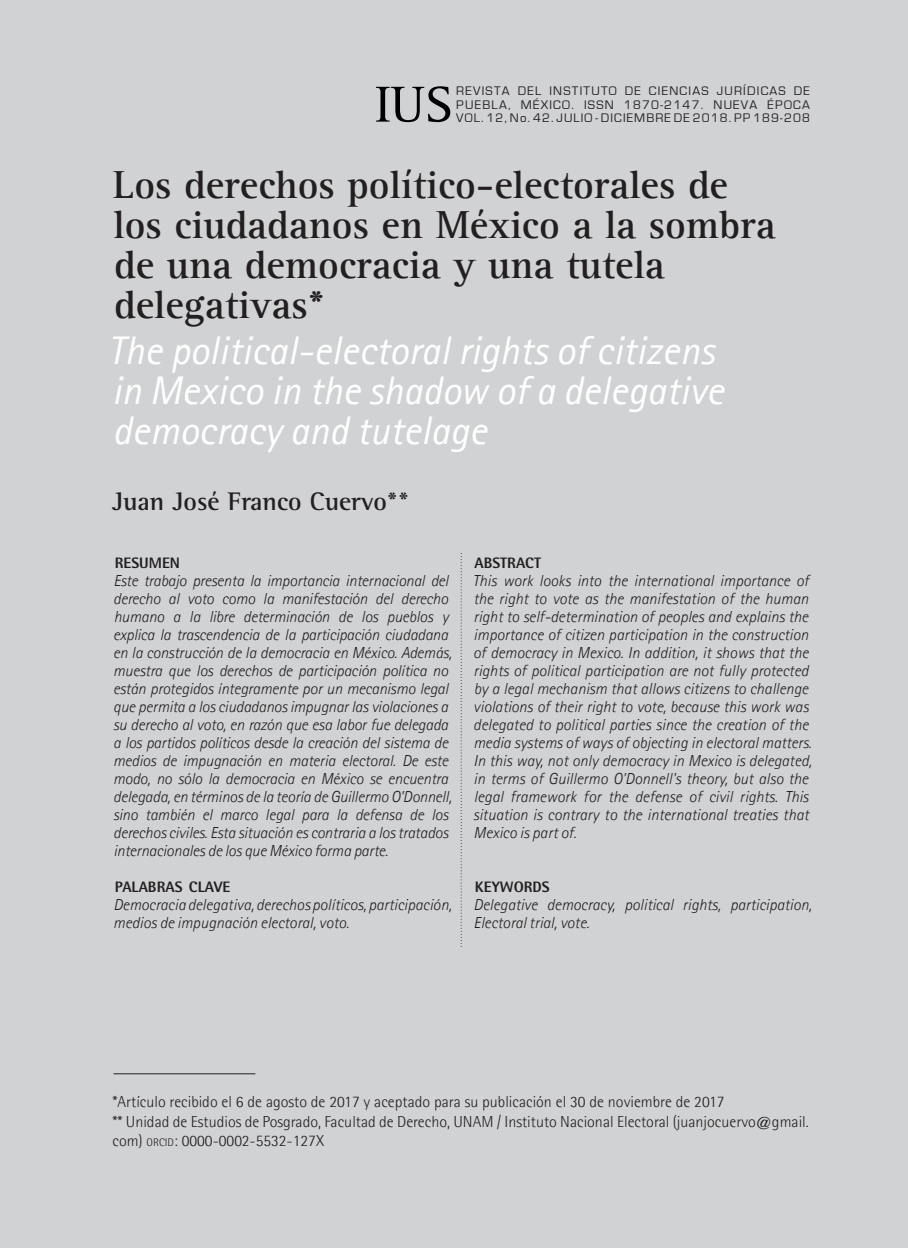
<style>
.page{position:relative;width:908px;height:1248px;background:#fff}
.page>*{position:absolute;margin:0;border:0;box-sizing:border-box;transform-origin:0 0}
.TITULO_ARTICULO_ESPA{font:700 40px/40px "Agfa Rotis Serif";color:#231f20}
.TITULO_ARTICULO_INGL{font:italic 40px/40px "Agfa Rotis Sans Serif";color:#fff}
.AUTOR_OK{font:700 26px "Rotis Semi Serif Std";color:#231f20}
.RESUMENES{font:italic 300 16px/18px "Agfa Rotis Sans Serif";color:#231f20}
.pie_de_pagina{font:300 16px/19.2px "Agfa Rotis Semisans";color:#231f20}
.TUTULO_RESUMEN{font:800 15.2px "Rotis Semi Sans Std";color:#231f20}
.cuerpo_de_texto{font:12.8px "Eurostile";letter-spacing:.1em;color:#231f20}
.s1{font-size:11.2px}
</style>
<div class="page">
<div style="left:0;top:0;width:907px;height:1247px;background:#d1d2d4"></div>
<svg style="left:376px;top:86px;width:74px;height:36px"></svg>
<svg style="left:460px;top:553px;width:1px;height:394px"></svg>
<hr style="left:113px;top:1073px;width:142px;height:1px;background:#231f20">
<p class="cuerpo_de_texto" style="left:456px;top:84px;width:355px">REVISTA DEL INSTITUTO DE CIENCIAS JURÍDICAS DE</p>
<p class="cuerpo_de_texto" style="left:456px;top:98px;width:355px">PUEBLA, MÉXICO. ISSN 1870-2147. NUEVA ÉPOCA</p>
<p class="cuerpo_de_texto" style="left:456px;top:111px;width:355px">VOL. 12, No. 42. JULIO - DICIEMBRE DE 2018. PP 189-208</p>
<p class="TITULO_ARTICULO_ESPA" style="left:113px;top:165px;width:664px">Los derechos político-electorales de los ciudadanos en México a la sombra de una democracia y una tutela delegativas*</p>
<p class="TITULO_ARTICULO_INGL" style="left:108px;top:330px;width:617px">The political-electoral rights of citizens in Mexico in the shadow of a delegative democracy and tutelage</p>
<p class="AUTOR_OK" style="left:112px;top:485px;width:298px">Juan José Franco Cuervo**</p>
<p class="TUTULO_RESUMEN" style="left:115px;top:553px;width:67px">RESUMEN</p>
<p class="RESUMENES" style="left:113px;top:572px;width:340px">Este trabajo presenta la importancia internacional del derecho al voto como la manifestación del derecho humano a la libre determinación de los pueblos y explica la trascendencia de la participación ciudadana en la construcción de la democracia en México. Además, muestra que los derechos de participación política no están protegidos íntegramente por un mecanismo legal que permita a los ciudadanos impugnar las violaciones a su derecho al voto, en razón que esa labor fue delegada a los partidos políticos desde la creación del sistema de medios de impugnación en materia electoral. De este modo, no sólo la democracia en México se encuentra delegada, en términos de la teoría de Guillermo O’Donnell, sino también el marco legal para la defensa de los derechos civiles. Esta situación es contraria a los tratados internacionales de los que México forma parte.</p>
<p class="TUTULO_RESUMEN" style="left:115px;top:877px;width:117px">PALABRAS CLAVE</p>
<p class="RESUMENES" style="left:113px;top:896px;width:340px">Democracia delegativa, derechos políticos, participación, medios de impugnación electoral, voto.</p>
<p class="TUTULO_RESUMEN" style="left:474px;top:553px;width:68px">ABSTRACT</p>
<p class="RESUMENES" style="left:473px;top:572px;width:340px">This work looks into the international importance of the right to vote as the manifestation of the human right to self-determination of peoples and explains the importance of citizen participation in the construction of democracy in Mexico. In addition, it shows that the rights of political participation are not fully protected by a legal mechanism that allows citizens to challenge violations of their right to vote, because this work was delegated to political parties since the creation of the media systems of ways of objecting in electoral matters.<br>In this way, not only democracy in Mexico is delegated, in terms of Guillermo O'Donnell's theory, but also the legal framework for the defense of civil rights. This situation is contrary to the international treaties that Mexico is part of.</p>
<p class="TUTULO_RESUMEN" style="left:474px;top:877px;width:76px">KEYWORDS</p>
<p class="RESUMENES" style="left:473px;top:896px;width:339px">Delegative democracy, political rights, participation,<br>Electoral trial, vote.</p>
<p class="pie_de_pagina" style="left:112px;top:1092px;width:613px">*Artículo recibido el 6 de agosto de 2017 y aceptado para su publicación el 30 de noviembre de 2017</p>
<p class="pie_de_pagina" style="left:112px;top:1111px;width:697px">** Unidad de Estudios de Posgrado, Facultad de Derecho, UNAM / Instituto Nacional Electoral (juanjocuervo@gmail. com) <span class="s1">ORCID</span>: 0000-0002-5532-127X</p>
</div>
